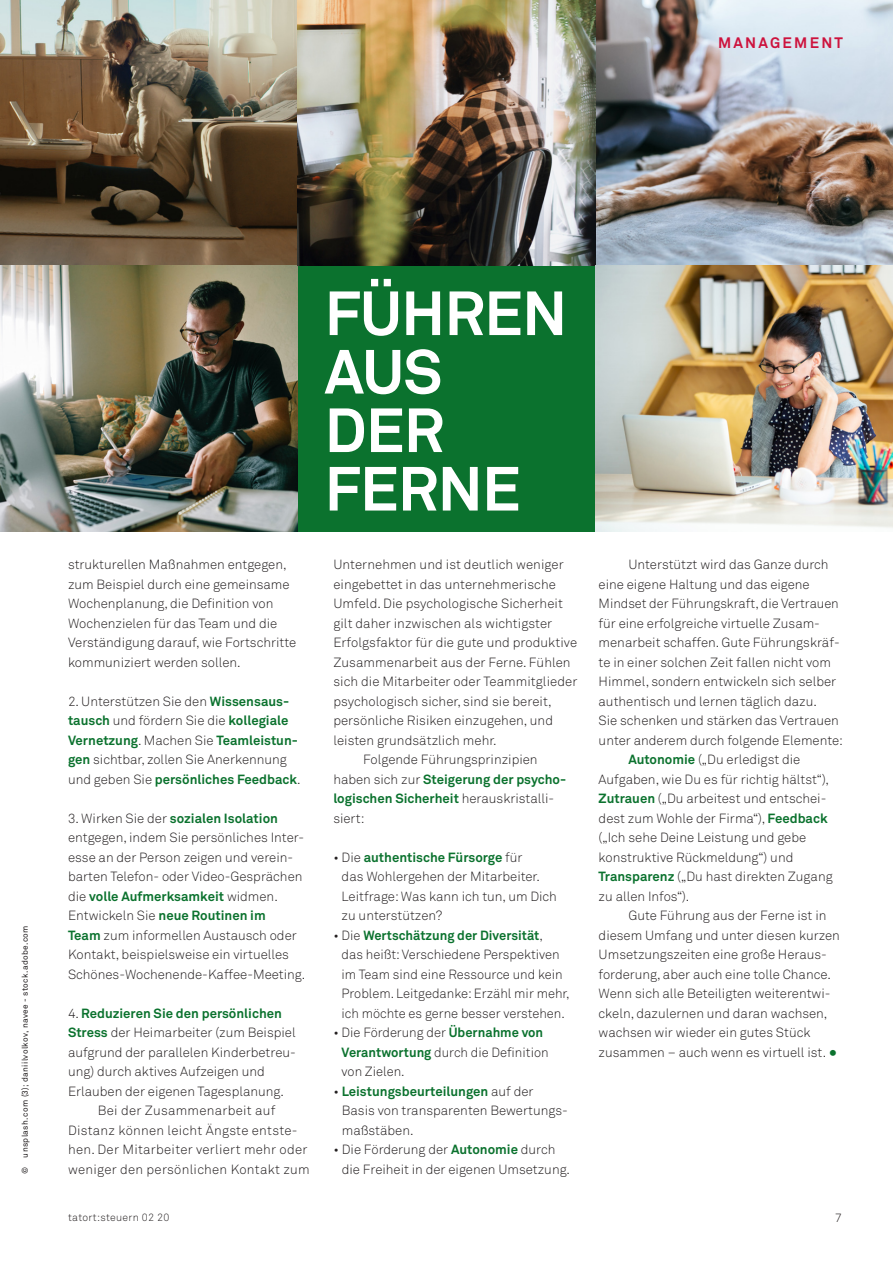
<style>
.page{position:relative;width:893px;height:1263px;background:#fff}
.page>*{position:absolute;margin:0;border:0;box-sizing:border-box;transform-origin:0 0}
.t1{font:700 61.5px/58.5px "Akkurat";letter-spacing:-.01em;color:#fff}
.t2{font:700 15px "Akkurat";letter-spacing:.15em;color:#cd123d}
.t3{font:300 13.2px/19.5px "Akkurat";color:#231f20}
.t4{font:300 13.2px "Akkurat";letter-spacing:.02em;color:#231f20}
.t5{font:700 13.2px "Akkurat";color:#0b722e}
.t6{font:300 12px "Akkurat";color:#231f20}
.t7{font:300 10.5px "Akkurat";letter-spacing:.03em;color:#231f20}
.t8{font:8.25px "Akkurat";letter-spacing:.045em;color:#231f20}
.s1{font-weight:700;color:#0b722e}
.s2{font-weight:300;color:#231f20}
.s3{font-weight:700;font-size:21px;color:#0b722e}
</style>
<div class="page">
<img style="left:298px;top:0;width:595px;height:266px">
<div style="left:298px;top:266px;width:297px;height:266px;background:#0b722e"></div>
<img style="left:0;top:0;width:298px;height:532px">
<img style="left:0;top:266px;width:1px;height:266px">
<img style="left:595px;top:266px;width:298px;height:266px">
<p class="t2" style="left:718px;top:33px;width:127px">MANAGEMENT</p>
<p class="t8" style="left:20px;top:1174px;width:250px;rotate:-90deg">© unsplash.com (3); daniilvolkov, navee - stock.adobe.com</p>
<h1 class="t1" style="left:325px;top:283px;width:244px">FÜHREN<br>AUS<br>DER<br>FERNE</h1>
<p class="t3" style="left:68px;top:554px;width:230px">strukturellen Maßnahmen entgegen, zum Beispiel durch eine gemeinsame Wochenplanung, die Definition von Wochenzielen für das Team und die Verständigung darauf, wie Fortschritte kommuniziert werden sollen.</p>
<p class="t3" style="left:68px;top:691px;width:234px">2. Unterstützen Sie den <span class="s1">Wissensaus&shy;tausch</span> und fördern Sie die <span class="s1">kollegiale Vernetzung</span>. Machen Sie <span class="s1">Teamleistun&shy;gen</span> sichtbar, zollen Sie Anerkennung und geben Sie <span class="s1">persönliches Feedback</span>.</p>
<p class="t3" style="left:68px;top:808px;width:239px">3. Wirken Sie der <span class="s1">sozialen Isolation </span>entgegen, indem Sie persönliches Inter&shy;esse an der Person zeigen und verein&shy;barten Telefon- oder Video-Gesprächen die <span class="s1">volle Aufmerksamkeit</span> widmen.<br>Entwickeln Sie <span class="s1">neue Routinen im<br>Team</span> zum informellen Austausch oder Kontakt, beispielsweise ein virtuelles Schönes-Wochenende-Kaffee-Meeting.</p>
<p class="t5" style="left:68px;top:1005px;width:215px"><span class="s2">4.</span> Reduzieren Sie den persönlichen</p>
<p class="t3" style="left:68px;top:1022px;width:229px"><span class="s1">Stress</span> der Heimarbeiter (zum Beispiel</p>
<p class="t3" style="left:68px;top:1042px;width:229px">aufgrund der parallelen Kinderbetreu-</p>
<p class="t3" style="left:68px;top:1061px;width:198px">ung) durch aktives Aufzeigen und</p>
<p class="t3" style="left:68px;top:1081px;width:217px">Erlauben der eigenen Tagesplanung.</p>
<p class="t4" style="left:98px;top:1102px;width:179px">Bei der Zusammenarbeit auf</p>
<p class="t4" style="left:68px;top:1122px;width:231px">Distanz können leicht Ängste entste-</p>
<p class="t4" style="left:68px;top:1141px;width:241px">hen. Der Mitarbeiter verliert mehr oder</p>
<p class="t4" style="left:68px;top:1161px;width:243px">weniger den persönlichen Kontakt zum</p>
<p class="t3" style="left:333px;top:554px;width:232px">Unternehmen und ist deutlich weniger</p>
<p class="t3" style="left:333px;top:574px;width:224px">eingebettet in das unternehmerische</p>
<p class="t3" style="left:333px;top:593px;width:231px">Umfeld. Die psychologische Sicherheit</p>
<p class="t3" style="left:333px;top:613px;width:220px">gilt daher inzwischen als wichtigster</p>
<p class="t3" style="left:333px;top:632px;width:245px">Erfolgsfaktor für die gute und produktive</p>
<p class="t3" style="left:333px;top:652px;width:239px">Zusammenarbeit aus der Ferne. Fühlen</p>
<p class="t3" style="left:333px;top:671px;width:246px">sich die Mitarbeiter oder Teammitglieder</p>
<p class="t3" style="left:333px;top:691px;width:220px">psychologisch sicher, sind sie bereit,</p>
<p class="t3" style="left:333px;top:710px;width:221px">persönliche Risiken einzugehen, und</p>
<p class="t3" style="left:333px;top:730px;width:165px">leisten grundsätzlich mehr.</p>
<p class="t3" style="left:363px;top:749px;width:176px">Folgende Führungsprinzipien</p>
<p class="t5" style="left:333px;top:771px;width:234px"><span class="s2">haben sich zur</span> Steigerung der psycho-</p>
<p class="t5" style="left:333px;top:790px;width:223px">logischen Sicherheit <span class="s2">herauskristalli-</span></p>
<p class="t3" style="left:333px;top:808px;width:33px">siert:</p>
<p class="t3" style="left:342px;top:847px;width:217px;text-indent:-8px">• Die <span class="s1">authentische Fürsorge</span> für<br>das Wohlergehen der Mitarbeiter.<br>Leitfrage: Was kann ich tun, um Dich zu unterstützen?</p>
<p class="t3" style="left:342px;top:925px;width:230px;text-indent:-8px">• Die <span class="s1">Wertschätzung der Diversität</span>,<br>das heißt: Verschiedene Perspektiven im Team sind eine Ressource und kein Problem. Leitgedanke: Erzähl mir mehr, ich möchte es gerne besser verstehen.</p>
<p class="t3" style="left:342px;top:1022px;width:208px;text-indent:-8px">• Die Förderung der <span class="s1">Übernahme von<br>Verantwortung</span> durch die Definition von Zielen.</p>
<p class="t3" style="left:342px;top:1081px;width:228px;text-indent:-8px">• <span class="s1">Leistungsbeurteilungen</span> auf der<br>Basis von transparenten Bewertungs&shy;maßstäben.</p>
<p class="t3" style="left:342px;top:1139px;width:230px;text-indent:-8px">• Die Förderung der <span class="s1">Autonomie</span> durch die Freiheit in der eigenen Umsetzung.</p>
<p class="t3" style="left:628px;top:554px;width:202px">Unterstützt wird das Ganze durch</p>
<p class="t3" style="left:599px;top:574px;width:213px">eine eigene Haltung und das eigene</p>
<p class="t3" style="left:599px;top:593px;width:242px">Mindset der Führungskraft, die Vertrauen</p>
<p class="t3" style="left:599px;top:613px;width:223px">für eine erfolgreiche virtuelle Zusam-</p>
<p class="t3" style="left:599px;top:632px;width:243px">menarbeit schaffen. Gute Führungskräf-</p>
<p class="t3" style="left:599px;top:652px;width:234px">te in einer solchen Zeit fallen nicht vom</p>
<p class="t3" style="left:599px;top:671px;width:239px">Himmel, sondern entwickeln sich selber</p>
<p class="t3" style="left:599px;top:691px;width:220px">authentisch und lernen täglich dazu.</p>
<p class="t3" style="left:599px;top:710px;width:242px">Sie schenken und stärken das Vertrauen</p>
<p class="t3" style="left:599px;top:730px;width:246px">unter anderem durch folgende Elemente:</p>
<p class="t3" style="left:628px;top:749px;width:173px"><span class="s1">Autonomie</span> („Du erledigst die</p>
<p class="t3" style="left:599px;top:769px;width:232px">Aufgaben, wie Du es für richtig hältst“),</p>
<p class="t3" style="left:599px;top:788px;width:229px"><span class="s1">Zutrauen</span> („Du arbeitest und entschei-</p>
<p class="t3" style="left:599px;top:808px;width:230px">dest zum Wohle der Firma“), <span class="s1">Feedback</span></p>
<p class="t3" style="left:599px;top:827px;width:209px">(„Ich sehe Deine Leistung und gebe</p>
<p class="t3" style="left:599px;top:847px;width:196px">konstruktive Rückmeldung“) und</p>
<p class="t3" style="left:599px;top:866px;width:236px"><span class="s1">Transparenz</span> („Du hast direkten Zugang</p>
<p class="t3" style="left:599px;top:886px;width:92px">zu allen Infos“).</p>
<p class="t3" style="left:628px;top:905px;width:200px">Gute Führung aus der Ferne ist in</p>
<p class="t3" style="left:599px;top:925px;width:243px">diesem Umfang und unter diesen kurzen</p>
<p class="t3" style="left:599px;top:944px;width:230px">Umsetzungszeiten eine große Heraus-</p>
<p class="t3" style="left:599px;top:964px;width:234px">forderung, aber auch eine tolle Chance.</p>
<p class="t3" style="left:599px;top:983px;width:233px">Wenn sich alle Beteiligten weiterentwi-</p>
<p class="t3" style="left:599px;top:1003px;width:230px">ckeln, dazulernen und daran wachsen,</p>
<p class="t3" style="left:599px;top:1022px;width:213px">wachsen wir wieder ein gutes Stück</p>
<p class="t3" style="left:599px;top:1042px;width:240px">zusammen – auch wenn es virtuell ist. <span class="s3">•</span></p>
<p class="t7" style="left:68px;top:1211px;width:103px">tatort:steuern 02 20</p>
<p class="t6" style="left:835px;top:1210px;width:8px">7</p>
</div>
